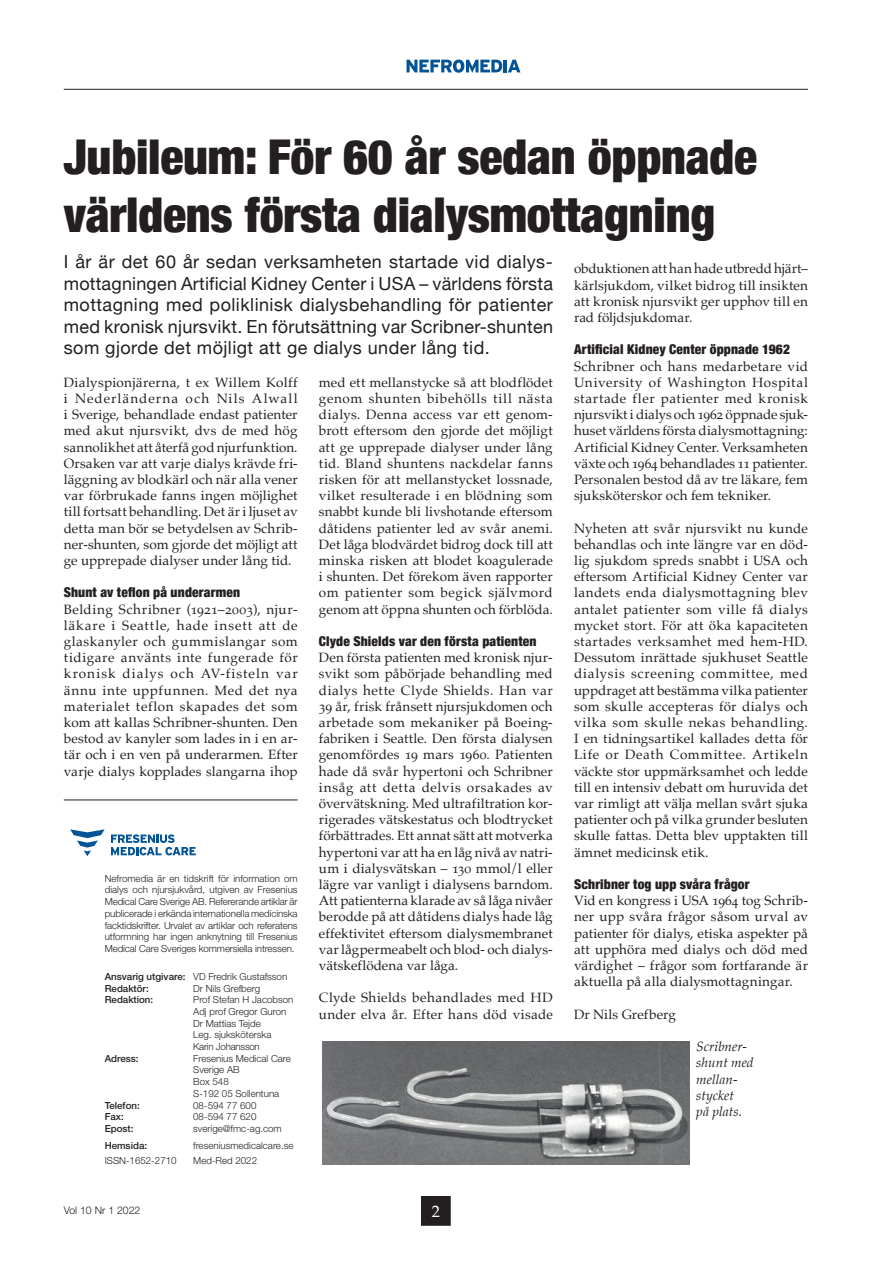
<style>
.page{position:relative;width:893px;height:1263px;background:#fff}
.page>*{position:absolute;margin:0;border:0;box-sizing:border-box;transform-origin:0 0}
.t1{font:900 condensed 48px/57.6px "Helvetica Neue";letter-spacing:-.005em;color:#231f20}
.t2{font:18px/21.6px "Helvetica Neue";letter-spacing:.025em;color:#231f20;text-align:justify}
.t3{font:16.5px "Palatino";color:#fff}
.t4{font:13.5px/16.2px "Palatino";letter-spacing:.005em;color:#231f20;text-align:justify}
.t5{font:900 condensed 13.5px "Helvetica Neue";letter-spacing:.01em;color:#231f20}
.t6{font:italic 13.5px/16.2px "Palatino";color:#231f20}
.t7{font:300 10.5px "Helvetica Neue LT Std";color:#231f20}
.t8{font:300 9.75px/11.7px "Helvetica Neue LT Std";color:#231f20}
.t9{font:500 9.75px/11.7px "Helvetica Neue LT Std";color:#231f20}
.s1{font-family:"Palatino SC"}
.s2{font-weight:300}
</style>
<div class="page">
<div style="left:422px;top:1197px;width:28px;height:28px;background:#231f20"></div>
<div style="left:421px;top:1196px;width:30px;height:30px;border:2px solid #231f20"></div>
<hr style="left:64px;top:89px;width:744px;height:1px;background:#231f20">
<svg style="left:70px;top:829px;width:35px;height:27px"></svg>
<svg style="left:111px;top:834px;width:85px;height:21px"></svg>
<svg style="left:406px;top:60px;width:114px;height:13px"></svg>
<hr style="left:64px;top:800px;width:234px;height:1px;background:#231f20">
<img style="left:323px;top:1042px;width:367px;height:123px">
<h1 class="t1" style="left:64px;top:126px;width:695px">Jubileum: För 60 år sedan öppnade världens första dialysmottagning</h1>
<p class="t2" style="left:64px;top:252px;width:491px">I år är det 60 år sedan verksamheten startade vid dialys&shy;mottagningen Artificial Kidney Center i USA – världens första mottagning med poliklinisk dialysbehandling för patienter med kronisk njursvikt. En förutsättning var Scribner-shunten som gjorde det möjligt att ge dialys under lång tid.</p>
<p class="t4" style="left:64px;top:374px;width:235px">Dialyspionjärerna, t ex Willem Kolff i Nederländerna och Nils Alwall i Sverige, behandlade endast patienter med akut njursvikt, dvs de med hög sannolikhet att återfå god njurfunktion.<br>Orsaken var att varje dialys krävde fri&shy;läggning av blodkärl och när alla vener var förbrukade fanns ingen möjlighet till fortsatt behandling. Det är i ljuset av detta man bör se betydelsen av Schrib&shy;ner-shunten, som gjorde det möjligt att ge upprepade dialyser under lång tid.</p>
<p class="t5" style="left:64px;top:581px;width:178px">Shunt av teflon på underarmen</p>
<p class="t4" style="left:64px;top:601px;width:235px">Belding Schribner (<span class="s1">1921</span>–<span class="s1">2003</span>), njur&shy;läkare i Seattle, hade insett att de glaskanyler och gummislangar som tidigare använts inte fungerade för kronisk dialys och AV-fisteln var ännu inte uppfunnen. Med det nya materialet teflon skapades det som kom att kallas Schribner-shunten. Den bestod av kanyler som lades in i en ar&shy;tär och i en ven på underarmen. Efter varje dialys kopplades slangarna ihop</p>
<p class="t8" style="left:105px;top:872px;width:194px;text-align:justify">Nefromedia är en tidskrift för information om dialys och njursjukvård, utgiven av Fresenius Medical Care Sverige AB. Refererande artiklar är publicerade i erkända internationella medicinska facktidskrifter. Urvalet av artiklar och referatens utformning har ingen anknytning till Fresenius Medical Care Sveriges kommersiella intressen.</p>
<p class="t9" style="left:105px;top:970px;width:184px">Ansvarig utgivare: <span class="s2">VD Fredrik Gustafsson<br></span>Redaktör:</p>
<p class="t8" style="left:193px;top:982px;width:69px">Dr Nils Grefberg</p>
<p class="t9" style="left:105px;top:994px;width:50px">Redaktion:</p>
<p class="t8" style="left:193px;top:994px;width:102px">Prof Stefan H Jacobson<br>Adj prof Gregor Guron<br>Dr Mattias Tejde<br>Leg. sjuksköterska<br>Karin Johansson</p>
<p class="t9" style="left:105px;top:1052px;width:35px">Adress:</p>
<p class="t8" style="left:193px;top:1052px;width:99px">Fresenius Medical Care<br>Sverige AB<br>Box 548<br>S-192 05 Sollentuna</p>
<p class="t9" style="left:105px;top:1099px;width:37px">Telefon:</p>
<p class="t8" style="left:193px;top:1099px;width:65px">08-594 77 600</p>
<p class="t9" style="left:105px;top:1111px;width:21px">Fax:</p>
<p class="t8" style="left:193px;top:1111px;width:65px">08-594 77 620</p>
<p class="t9" style="left:105px;top:1122px;width:30px">Epost:</p>
<p class="t8" style="left:193px;top:1122px;width:90px">sverige@fmc-ag.com</p>
<p class="t9" style="left:105px;top:1139px;width:44px">Hemsida:</p>
<p class="t8" style="left:193px;top:1139px;width:102px">freseniusmedicalcare.se</p>
<p class="t8" style="left:105px;top:1155px;width:73px">ISSN-1652-2710</p>
<p class="t8" style="left:193px;top:1155px;width:65px">Med-Red 2022</p>
<p class="t4" style="left:319px;top:374px;width:235px">med ett mellanstycke så att blodflödet genom shunten bibehölls till nästa dialys. Denna access var ett genom&shy;brott eftersom den gjorde det möjligt att ge upprepade dialyser under lång tid. Bland shuntens nackdelar fanns risken för att mellanstycket lossnade, vilket resulterade i en blödning som snabbt kunde bli livshotande eftersom dåtidens patienter led av svår anemi.<br>Det låga blodvärdet bidrog dock till att minska risken att blodet koagulerade i shunten. Det förekom även rapporter om patienter som begick självmord genom att öppna shunten och förblöda.</p>
<p class="t5" style="left:319px;top:630px;width:219px">Clyde Shields var den första patienten</p>
<p class="t4" style="left:319px;top:649px;width:235px">Den första patienten med kronisk njur&shy;svikt som påbörjade behandling med dialys hette Clyde Shields. Han var <span class="s1">39</span> år, frisk frånsett njursjukdomen och arbetade som mekaniker på Boeing&shy;fabriken i Seattle. Den första dialysen genomfördes <span class="s1">19</span> mars <span class="s1">1960</span>. Patienten hade då svår hypertoni och Schribner insåg att detta delvis orsakades av övervätskning. Med ultrafiltration kor&shy;rigerades vätskestatus och blodtrycket förbättrades. Ett annat sätt att motverka hypertoni var att ha en låg nivå av natri&shy;um i dialysvätskan – <span class="s1">130</span> mmol/l eller lägre var vanligt i dialysens barndom.<br>Att patienterna klarade av så låga nivåer berodde på att dåtidens dialys hade låg effektivitet eftersom dialysmembranet var lågpermeabelt och blod- och dialys&shy;vätskeflödena var låga.</p>
<p class="t4" style="left:319px;top:990px;width:235px">Clyde Shields behandlades med HD under elva år. Efter hans död visade</p>
<p class="t7" style="left:64px;top:1204px;width:78px">Vol 10 Nr 1 2022</p>
<p class="t3" style="left:432px;top:1198px;width:10px">2</p>
<p class="t4" style="left:574px;top:261px;width:235px">obduktionen att han hade utbredd hjärt– kärlsjukdom, vilket bidrog till insikten att kronisk njursvikt ger upphov till en rad följdsjukdomar.</p>
<p class="t5" style="left:574px;top:338px;width:217px">Artificial Kidney Center öppnade 1962</p>
<p class="t4" style="left:574px;top:358px;width:235px">Schribner och hans medarbetare vid University of Washington Hospital startade fler patienter med kronisk njursvikt i dialys och <span class="s1">1962</span> öppnade sjuk&shy;huset världens första dialysmottagning:<br>Artificial Kidney Center. Verksamheten växte och <span class="s1">1964</span> behandlades <span class="s1">11</span> patienter.<br>Personalen bestod då av tre läkare, fem sjuksköterskor och fem tekniker.</p>
<p class="t4" style="left:574px;top:520px;width:235px">Nyheten att svår njursvikt nu kunde behandlas och inte längre var en död&shy;lig sjukdom spreds snabbt i USA och eftersom Artificial Kidney Center var landets enda dialysmottagning blev antalet patienter som ville få dialys mycket stort. För att öka kapaciteten startades verksamhet med hem-HD.<br>Dessutom inrättade sjukhuset Seattle dialysis screening committee, med uppdraget att bestämma vilka patienter som skulle accepteras för dialys och vilka som skulle nekas behandling.<br>I en tidningsartikel kallades detta för Life or Death Committee. Artikeln väckte stor uppmärksamhet och ledde till en intensiv debatt om huruvida det var rimligt att välja mellan svårt sjuka patienter och på vilka grunder besluten skulle fattas. Detta blev upptakten till ämnet medicinsk etik.</p>
<p class="t5" style="left:574px;top:873px;width:177px">Schribner tog upp svåra frågor</p>
<p class="t4" style="left:574px;top:892px;width:235px">Vid en kongress i USA <span class="s1">1964</span> tog Schrib&shy;ner upp svåra frågor såsom urval av patienter för dialys, etiska aspekter på att upphöra med dialys och död med värdighet – frågor som fortfarande är aktuella på alla dialysmottagningar.</p>
<p class="t4" style="left:574px;top:1006px;width:104px">Dr Nils Grefberg</p>
<p class="t6" style="left:696px;top:1038px;width:59px">Scribner&shy;shunt med mellan&shy;stycket<br>på plats.</p>
</div>
